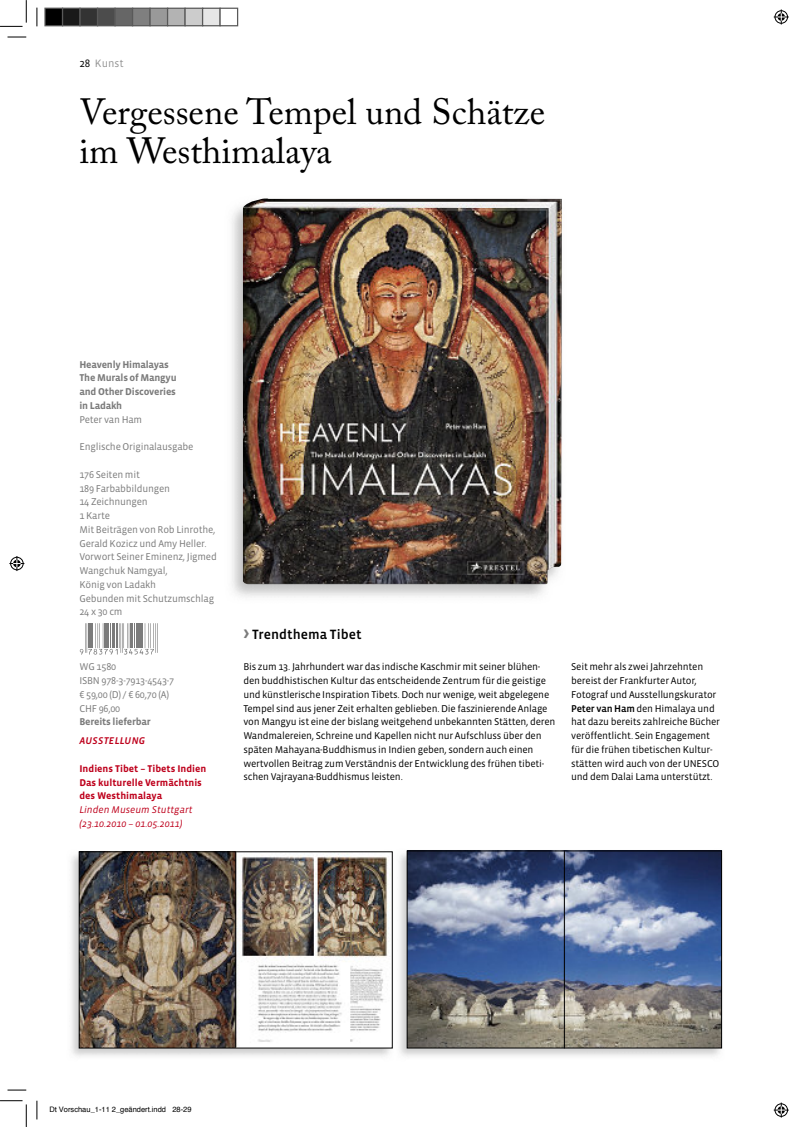
<style>
.page{position:relative;width:799px;height:1127px;background:#fff}
.page>*{position:absolute;margin:0;border:0;box-sizing:border-box;transform-origin:0 0}
.t1{font:36.25px/38.8px "Adobe Caslon Pro";color:#000}
.t2{font:13.75px "Vista Sans Med";color:#000}
.t3{font:11px "Vista Sans";color:#939393}
.t4{font:10.12px/13.8px "Vista Sans";letter-spacing:-.02em;color:#000}
.t5{font:10.12px/13.8px "Vista Sans";letter-spacing:-.02em;color:#7b7b7b}
.t6{font:700 10.12px/13.8px "Vista Sans";letter-spacing:-.02em;color:#7b7b7b}
.t7{font:700 10px/13.8px "Vista Sans";color:#be001c}
.t8{font:italic 10px/13.8px "Vista Sans";color:#be001c}
.t9{font:italic 10px "Vista Sans Med";letter-spacing:.03em;color:#be001c}
.t10{font:7.5px "Helvetica";color:#000}
.s1{color:#000}
.s2{font-family:"Vista Sans";font-weight:700;font-size:20px;color:#7b7b7b}
.s3{font-family:"Vista Sans Med"}
</style>
<div class="page">
<svg style="left:80px;top:623px;width:78px;height:31px"></svg>
<img style="left:232px;top:206px;width:315px;height:391px">
<img style="left:243px;top:198px;width:319px;height:386px">
<img style="left:71px;top:850px;width:652px;height:207px">
<img style="left:409px;top:852px;width:311px;height:194px">
<div style="left:407px;top:850px;width:315px;height:198px;border:1px solid #000"></div>
<hr style="left:564px;top:851px;width:1px;height:197px;background:#000">
<img style="left:394px;top:850px;width:1px;height:207px">
<img style="left:81px;top:853px;width:309px;height:193px">
<div style="left:79px;top:851px;width:313px;height:197px;border:1px solid #000"></div>
<hr style="left:235px;top:852px;width:1px;height:195px;background:#000">
<svg style="left:8px;top:36px;width:18px;height:2px"></svg>
<svg style="left:8px;top:1089px;width:18px;height:1px"></svg>
<svg style="left:36px;top:8px;width:2px;height:18px"></svg>
<svg style="left:36px;top:1100px;width:2px;height:19px"></svg>
<svg style="left:0;top:0;width:27px;height:27px"></svg>
<svg style="left:0;top:1100px;width:27px;height:26px"></svg>
<svg style="left:773px;top:9px;width:15px;height:15px"></svg>
<svg style="left:773px;top:1102px;width:15px;height:15px"></svg>
<svg style="left:9px;top:556px;width:15px;height:15px"></svg>
<div style="left:45px;top:8px;width:18px;height:18px;background:#000"></div>
<div style="left:44px;top:8px;width:19px;height:18px;border:1px solid #595959"></div>
<div style="left:63px;top:8px;width:17px;height:18px;background:#191919"></div>
<div style="left:62px;top:8px;width:19px;height:18px;border:1px solid #595959"></div>
<div style="left:80px;top:8px;width:18px;height:18px;background:#333"></div>
<div style="left:79px;top:8px;width:19px;height:18px;border:1px solid #595959"></div>
<div style="left:98px;top:8px;width:17px;height:18px;background:#4c4c4c"></div>
<div style="left:97px;top:8px;width:19px;height:18px;border:1px solid #595959"></div>
<div style="left:115px;top:8px;width:18px;height:18px;background:#666"></div>
<div style="left:114px;top:8px;width:19px;height:18px;border:1px solid #595959"></div>
<div style="left:133px;top:8px;width:17px;height:18px;background:#7f7f7f"></div>
<div style="left:132px;top:8px;width:19px;height:18px;border:1px solid #595959"></div>
<div style="left:150px;top:8px;width:18px;height:18px;background:#999"></div>
<div style="left:149px;top:8px;width:19px;height:18px;border:1px solid #595959"></div>
<div style="left:168px;top:8px;width:17px;height:18px;background:#b3b3b3"></div>
<div style="left:167px;top:8px;width:19px;height:18px;border:1px solid #595959"></div>
<div style="left:185px;top:8px;width:18px;height:18px;background:#ccc"></div>
<div style="left:184px;top:8px;width:19px;height:18px;border:1px solid #595959"></div>
<div style="left:203px;top:8px;width:17px;height:18px;background:#e6e6e6"></div>
<div style="left:202px;top:8px;width:19px;height:18px;border:1px solid #595959"></div>
<div style="left:219px;top:8px;width:19px;height:18px;border:1px solid #595959"></div>
<p class="t3" style="left:79px;top:58px;width:46px"><span class="s1">28</span> Kunst</p>
<h1 class="t1" style="left:79px;top:94px;width:467px">Vergessene Tempel und Schätze im Westhimalaya</h1>
<p class="t6" style="left:79px;top:358px;width:99px">Heavenly Himalayas<br>The Murals of Mangyu and Other Discoveries in Ladakh</p>
<p class="t5" style="left:79px;top:413px;width:64px">Peter van Ham</p>
<p class="t5" style="left:79px;top:440px;width:115px">Englische Originalausgabe</p>
<p class="t5" style="left:79px;top:468px;width:139px">176 Seiten mit<br>189 Farbabbildungen<br>14 Zeichnungen<br>1 Karte<br>Mit Beiträgen von Rob Linrothe,<br>Gerald Kozicz und Amy Heller.<br>Vorwort Seiner Eminenz, Jigmed<br>Wangchuk Namgyal,<br>König von Ladakh<br>Gebunden mit Schutzumschlag<br>24 x 30 cm</p>
<p class="t5" style="left:79px;top:660px;width:96px">WG 1580<br>ISBN 978-3-7913-4543-7 € 59,00 (D) / € 60,70 (A)<br>CHF 96,00</p>
<p class="t6" style="left:79px;top:715px;width:73px">Bereits lieferbar</p>
<p class="t9" style="left:79px;top:736px;width:67px">AUSSTELLUNG</p>
<p class="t7" style="left:79px;top:761px;width:128px">Indiens Tibet – Tibets Indien<br>Das kulturelle Vermächtnis des Westhimalaya</p>
<p class="t8" style="left:79px;top:803px;width:115px">Linden Museum Stuttgart (23.10.2010 – 01.05.2011)</p>
<h2 class="t2" style="left:243px;top:627px;width:120px"><span class="s2">›</span> Trendthema Tibet</h2>
<p class="t4" style="left:243px;top:660px;width:313px">Bis zum 13. Jahrhundert war das indische Kaschmir mit seiner blühen&shy;den buddhistischen Kultur das entscheidende Zentrum für die geistige und künstlerische Inspiration Tibets. Doch nur wenige, weit abgelegene Tempel sind aus jener Zeit erhalten geblieben. Die faszinierende Anlage von Mangyu ist eine der bislang weitgehend unbekannten Stätten, deren Wandmalereien, Schreine und Kapellen nicht nur Aufschluss über den späten Mahayana-Buddhismus in Indien geben, sondern auch einen wertvollen Beitrag zum Verständnis der Entwicklung des frühen tibeti&shy;schen Vajrayana-Buddhismus leisten.</p>
<p class="t4" style="left:571px;top:660px;width:150px">Seit mehr als zwei Jahrzehnten bereist der Frankfurter Autor,<br>Fotograf und Ausstellungskurator<br><span class="s3">Peter van Ham</span> den Himalaya und hat dazu bereits zahlreiche Bücher veröffentlicht. Sein Engagement für die frühen tibetischen Kultur&shy;stätten wird auch von der UNESCO und dem Dalai Lama unterstützt.</p>
<p class="t10" style="left:49px;top:1106px;width:144px">Dt Vorschau_1-11 2_geändert.indd 28-29</p>
</div>
